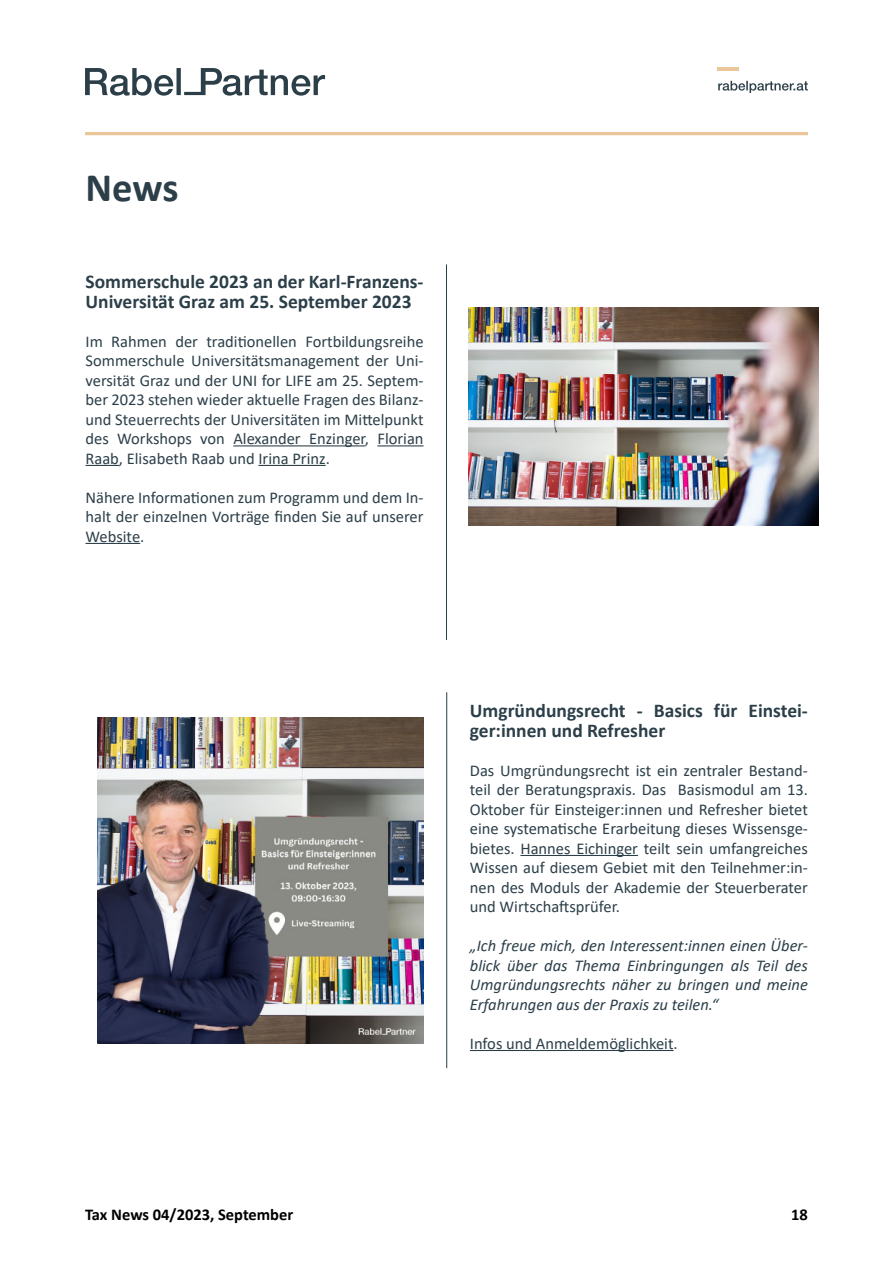
<style>
.page{position:relative;width:893px;height:1263px;background:#fff}
.page>*{position:absolute;margin:0;border:0;box-sizing:border-box;transform-origin:0 0}
.t1{font:700 40.5px "Calibri";color:#2c3f49}
.t2{font:700 19.5px/19.5px "Calibri";color:#2c3f49}
.t3{font:16.5px/19.5px "Calibri";color:#2c3f49;text-align:justify}
.t4{font:italic 16.5px/19.5px "Calibri";color:#2c3f49;text-align:justify}
.t5{font:700 16.5px "Calibri";color:#000}
</style>
<div class="page">
<svg style="left:85px;top:68px;width:240px;height:28px"></svg>
<hr style="left:85px;top:132px;width:723px;height:3px;background:#eac69a">
<svg style="left:718px;top:81px;width:90px;height:12px"></svg>
<hr style="left:717px;top:67px;width:22px;height:3px;background:#eac69a">
<hr style="left:446px;top:264px;width:1px;height:376px;background:#2c3f49">
<hr style="left:233px;top:445px;width:132px;height:1px;background:#2c3f49">
<hr style="left:377px;top:445px;width:47px;height:1px;background:#2c3f49">
<hr style="left:86px;top:465px;width:33px;height:1px;background:#2c3f49">
<hr style="left:258px;top:465px;width:68px;height:1px;background:#2c3f49">
<hr style="left:86px;top:543px;width:54px;height:1px;background:#2c3f49">
<hr style="left:520px;top:855px;width:118px;height:1px;background:#2c3f49">
<hr style="left:470px;top:1050px;width:204px;height:1px;background:#2c3f49">
<hr style="left:446px;top:692px;width:1px;height:376px;background:#2c3f49">
<img style="left:469px;top:307px;width:350px;height:219px">
<img style="left:97px;top:717px;width:327px;height:327px">
<h1 class="t1" style="left:86px;top:168px;width:94px">News</h1>
<p class="t2" style="left:86px;top:272px;width:340px">Sommerschule 2023 an der Karl-Franzens-<br>Universität Graz am 25. September 2023</p>
<p class="t3" style="left:86px;top:331px;width:340px">Im Rahmen der traditionellen Fortbildungsreihe Sommerschule Universitätsmanagement der Uni&shy;versität Graz und der UNI for LIFE am 25. Septem&shy;ber 2023 stehen wieder aktuelle Fragen des Bilanz&shy;und Steuerrechts der Universitäten im Mittelpunkt des Workshops von Alexander Enzinger, Florian Raab, Elisabeth Raab und Irina Prinz.</p>
<p class="t3" style="left:86px;top:487px;width:340px">Nähere Informationen zum Programm und dem In&shy;halt der einzelnen Vorträge finden Sie auf unserer Website.</p>
<p class="t5" style="left:85px;top:1207px;width:210px">Tax News 04/2023, September</p>
<p class="t2" style="left:470px;top:701px;width:340px">Umgründungsrecht - Basics für Einstei&shy;ger:innen und Refresher</p>
<p class="t3" style="left:470px;top:761px;width:340px">Das Umgründungsrecht ist ein zentraler Bestand&shy;teil der Beratungspraxis. Das Basismodul am 13.<br>Oktober für Einsteiger:innen und Refresher bietet eine systematische Erarbeitung dieses Wissensge&shy;bietes. Hannes Eichinger teilt sein umfangreiches Wissen auf diesem Gebiet mit den Teilnehmer:in&shy;nen des Moduls der Akademie der Steuerberater und Wirtschaftsprüfer.</p>
<p class="t4" style="left:470px;top:935px;width:340px">„Ich freue mich, den Interessent:innen einen Über&shy;blick über das Thema Einbringungen als Teil des Umgründungsrechts näher zu bringen und meine Erfahrungen aus der Praxis zu teilen.“</p>
<p class="t3" style="left:470px;top:1033px;width:209px">Infos und Anmeldemöglichkeit.</p>
<p class="t5" style="left:791px;top:1207px;width:18px">18</p>
</div>
